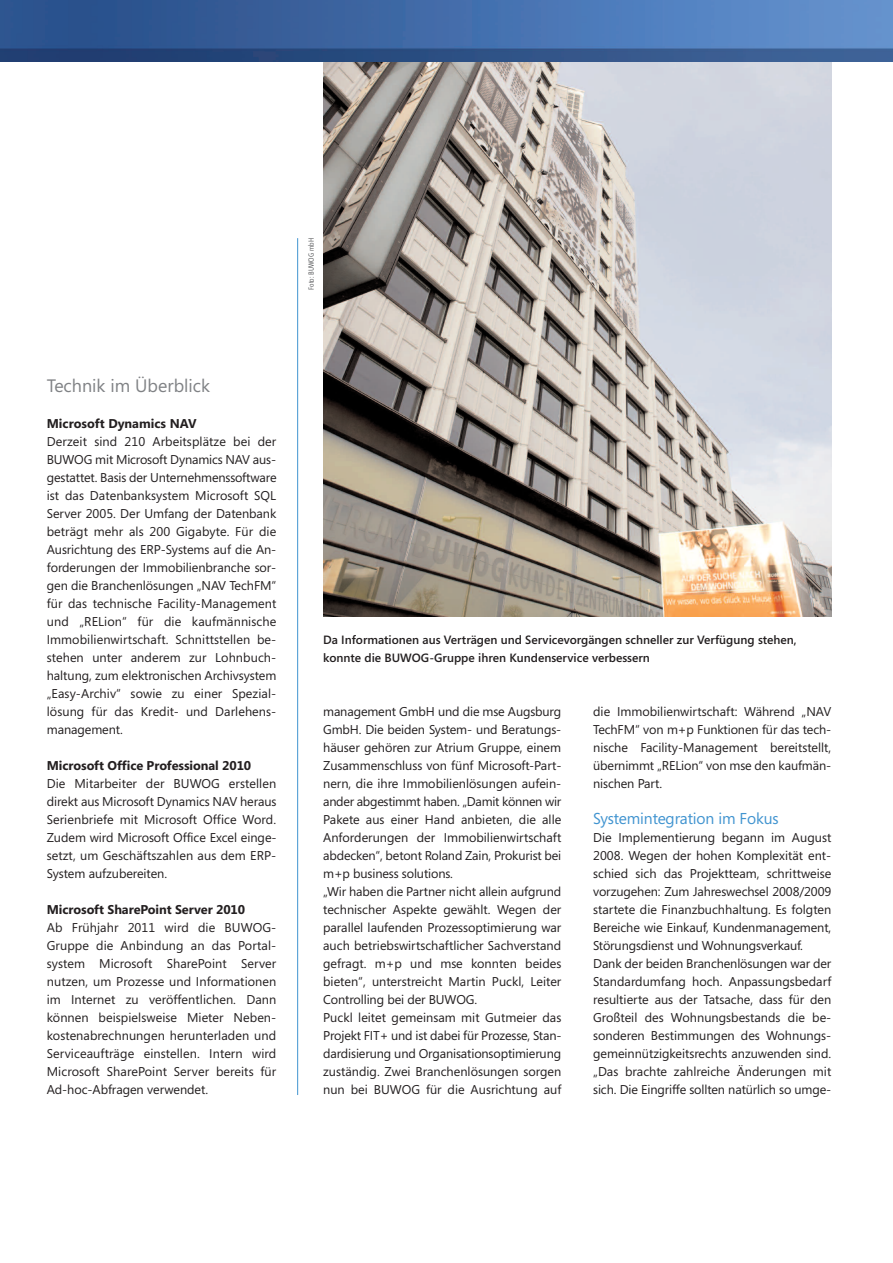
<style>
.page{position:relative;width:893px;height:1263px;background:#fff}
.page>*{position:absolute;margin:0;border:0;box-sizing:border-box;transform-origin:0 0}
.t1{font:18px "Segoe";color:#808285}
.t2{font:15.75px "Segoe";letter-spacing:-.01em;color:#4194d0}
.t3{font:12.75px/18px "Segoe";color:#231f20;text-align:justify}
.t4{font:700 12.75px "Segoe";letter-spacing:-.005em;color:#231f20}
.t5{font:600 12px/18px "Segoe";color:#231f20}
.t6{font:7.5px "Segoe Condensed";color:#57585a}
</style>
<div class="page">
<img style="left:323px;top:61px;width:508px;height:555px">
<img style="left:0;top:0;width:893px;height:61px">
<hr style="left:297px;top:238px;width:1px;height:857px;background:#4194d0">
<p class="t6" style="left:308px;top:290px;width:53px;rotate:-90deg">Foto: BUWOG mbH</p>
<h1 class="t1" style="left:47px;top:380px;width:165px">Technik im Überblick</h1>
<p class="t4" style="left:47px;top:419px;width:151px">Microsoft Dynamics NAV</p>
<p class="t3" style="left:47px;top:434px;width:231px">Derzeit sind 210 Arbeitsplätze bei der BUWOG mit Microsoft Dynamics NAV aus&shy;gestattet. Basis der Unternehmenssoftware ist das Datenbanksystem Microsoft SQL Server 2005. Der Umfang der Datenbank beträgt mehr als 200 Gigabyte. Für die Ausrichtung des ERP-Systems auf die An&shy;forderungen der Immobilienbranche sor&shy;gen die Branchenlösungen „NAV TechFM“ für das technische Facility-Management und „RELion“ für die kaufmännische Immobilienwirtschaft. Schnittstellen be&shy;stehen unter anderem zur Lohnbuch&shy;haltung, zum elektronischen Archivsystem „Easy-Archiv“ sowie zu einer Spezial&shy;lösung für das Kredit- und Darlehens&shy;management.</p>
<p class="t4" style="left:47px;top:761px;width:206px">Microsoft Office Professional 2010</p>
<p class="t3" style="left:47px;top:776px;width:231px">Die Mitarbeiter der BUWOG erstellen direkt aus Microsoft Dynamics NAV heraus Serienbriefe mit Microsoft Office Word.<br>Zudem wird Microsoft Office Excel einge&shy;setzt, um Geschäftszahlen aus dem ERP-System aufzubereiten.</p>
<p class="t4" style="left:47px;top:905px;width:200px">Microsoft SharePoint Server 2010</p>
<p class="t3" style="left:47px;top:920px;width:231px">Ab Frühjahr 2011 wird die BUWOG-Gruppe die Anbindung an das Portal&shy;system Microsoft SharePoint Server nutzen, um Prozesse und Informationen im Internet zu veröffentlichen. Dann können beispielsweise Mieter Neben&shy;kostenabrechnungen herunterladen und Serviceaufträge einstellen. Intern wird Microsoft SharePoint Server bereits für Ad-hoc-Abfragen verwendet.</p>
<p class="t5" style="left:323px;top:632px;width:475px">Da Informationen aus Verträgen und Servicevorgängen schneller zur Verfügung stehen, konnte die BUWOG-Gruppe ihren Kundenservice verbessern</p>
<p class="t3" style="left:323px;top:704px;width:240px;text-align:left">management GmbH und die mse Augsburg GmbH. Die beiden System- und Beratungs&shy;häuser gehören zur Atrium Gruppe, einem Zusammenschluss von fünf Microsoft-Part&shy;nern, die ihre Immobilienlösungen aufein&shy;ander abgestimmt haben. „Damit können wir Pakete aus einer Hand anbieten, die alle Anforderungen der Immobilienwirtschaft abdecken“, betont Roland Zain, Prokurist bei m+p business solutions.<br>„Wir haben die Partner nicht allein aufgrund technischer Aspekte gewählt. Wegen der parallel laufenden Prozessoptimierung war auch betriebswirtschaftlicher Sachverstand gefragt. m+p und mse konnten beides bieten“, unterstreicht Martin Puckl, Leiter Controlling bei der BUWOG.<br>Puckl leitet gemeinsam mit Gutmeier das Projekt FIT+ und ist dabei für Prozesse, Stan&shy;dardisierung und Organisationsoptimierung zuständig. Zwei Branchenlösungen sorgen nun bei BUWOG für die Ausrichtung auf</p>
<p class="t3" style="left:593px;top:704px;width:240px">die Immobilienwirtschaft: Während „NAV TechFM“ von m+p Funktionen für das tech&shy;nische Facility-Management bereitstellt, übernimmt „RELion“ von mse den kaufmän&shy;nischen Part.</p>
<p class="t2" style="left:593px;top:813px;width:187px">Systemintegration im Fokus</p>
<p class="t3" style="left:593px;top:830px;width:240px;text-align:left">Die Implementierung begann im August 2008. Wegen der hohen Komplexität ent&shy;schied sich das Projektteam, schrittweise vorzugehen: Zum Jahreswechsel 2008/2009 startete die Finanzbuchhaltung. Es folgten Bereiche wie Einkauf, Kundenmanagement, Störungsdienst und Wohnungsverkauf.<br>Dank der beiden Branchenlösungen war der Standardumfang hoch. Anpassungsbedarf resultierte aus der Tatsache, dass für den Großteil des Wohnungsbestands die be&shy;sonderen Bestimmungen des Wohnungs&shy;gemeinnützigkeitsrechts anzuwenden sind. „Das brachte zahlreiche Änderungen mit sich. Die Eingriffe sollten natürlich so umge-</p>
</div>
